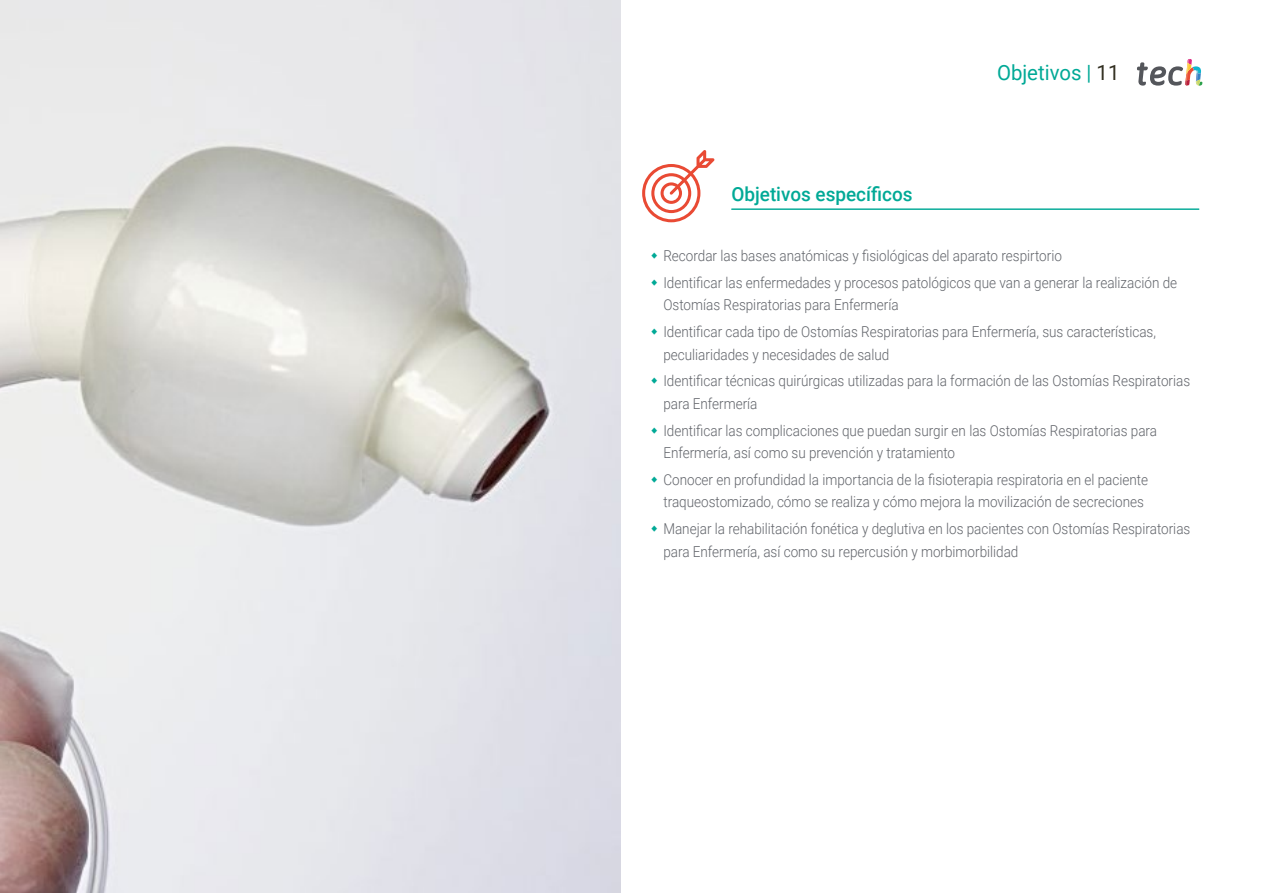
<style>
.page{position:relative;width:1263px;height:893px;background:#fff}
.page>*{position:absolute;margin:0;border:0;box-sizing:border-box;transform-origin:0 0}
.t1{font:21px "Roboto";color:#00a996}
.t2{font:500 19.5px "Roboto";color:#00a996}
.t3{font:300 15px/26.7px "Roboto";color:#61646a;scale:.9 1}
.s1{color:#312e20}
</style>
<div class="page">
<img style="left:0;top:0;width:621px;height:893px">
<svg style="left:1137px;top:59px;width:65px;height:27px"></svg>
<svg style="left:642px;top:150px;width:72px;height:72px"></svg>
<hr style="left:731px;top:209px;width:468px;height:1px;background:#00a996">
<h2 class="t2" style="left:731px;top:180px;width:183px">Objetivos específicos</h2>
<h1 class="t1" style="left:997px;top:57px;width:124px">Objetivos | <span class="s1">11</span></h1>
<p class="t3" style="left:663px;top:242px;width:572px">Recordar las bases anatómicas y fisiológicas del aparato respirtorio<br>Identificar las enfermedades y procesos patológicos que van a generar la realización de</p>
<p class="t3" style="left:663px;top:291px;width:549px">Ostomías Respiratorias para Enfermería<br>Identificar cada tipo de Ostomías Respiratorias para Enfermería, sus características,</p>
<p class="t3" style="left:663px;top:340px;width:587px">peculiaridades y necesidades de salud<br>Identificar técnicas quirúrgicas utilizadas para la formación de las Ostomías Respiratorias</p>
<p class="t3" style="left:663px;top:390px;width:550px">para Enfermería<br>Identificar las complicaciones que puedan surgir en las Ostomías Respiratorias para</p>
<p class="t3" style="left:663px;top:439px;width:540px">Enfermería, así como su prevención y tratamiento<br>Conocer en profundidad la importancia de la fisioterapia respiratoria en el paciente</p>
<p class="t3" style="left:663px;top:488px;width:587px">traqueostomizado, cómo se realiza y cómo mejora la movilización de secreciones<br>Manejar la rehabilitación fonética y deglutiva en los pacientes con Ostomías Respiratorias</p>
<p class="t3" style="left:663px;top:537px;width:396px">para Enfermería, así como su repercusión y morbimorbilidad</p>
</div>
